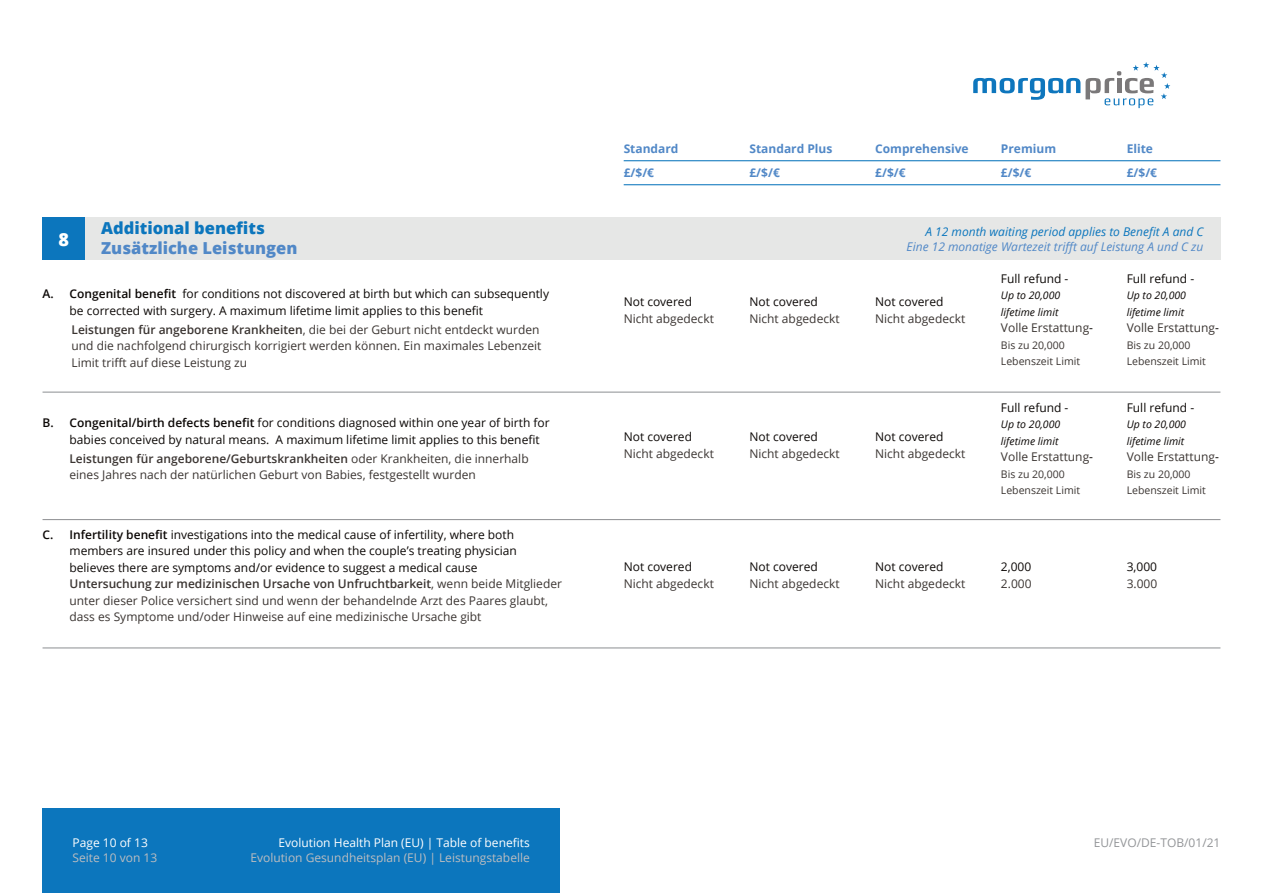
<style>
.page{position:relative;width:1263px;height:893px;background:#fff}
.page>*{position:absolute;margin:0;border:0;box-sizing:border-box;transform-origin:0 0}
.t1{font:800 18px "Open Sans";color:#fff}
.t2{font:800 16.5px/19.8px "Open Sans";color:#5188c7}
.t3{font:12px/16.5px "Open Sans";color:#0c0806}
.t4{font:12px/16.5px "Open Sans";color:#3b3532}
.t5{font:italic 12px/14.4px "Open Sans";color:#5188c7;text-align:right}
.t6{font:700 12px "Open Sans";color:#5188c7}
.t7{font:12px "Open Sans";color:#bcbdc0}
.t8{font:12px "Open Sans";color:#fff}
.t9{font:12px "Open Sans";color:#939598}
.t10{font:10.5px/16.5px "Open Sans";color:#3b3532}
.t11{font:italic 10.5px/16.5px "Open Sans";color:#0c0806}
.s1{color:#0c76bd}
.s2{font-weight:600}
.s3{font-weight:600;color:#3b3532}
.s4{color:#3b3532}
.s5{color:#0c0806}
</style>
<div class="page">
<div style="left:43px;top:808px;width:517px;height:85px;background:#0c76bd"></div>
<svg style="left:973px;top:62px;width:197px;height:46px"></svg>
<hr style="left:624px;top:184px;width:596px;height:1px;background:#0c76bd">
<hr style="left:624px;top:160px;width:596px;height:1px;background:#0c76bd">
<div style="left:43px;top:218px;width:1177px;height:42px;background:#e6e7e6"></div>
<div style="left:43px;top:218px;width:42px;height:42px;background:#0c76bd"></div>
<hr style="left:43px;top:392px;width:1177px;height:1px;background:#939598">
<hr style="left:43px;top:519px;width:1177px;height:1px;background:#939598">
<hr style="left:43px;top:647px;width:1177px;height:1px;background:#939598">
<p class="t6" style="left:624px;top:141px;width:56px">Standard</p>
<p class="t6" style="left:749px;top:141px;width:85px">Standard Plus</p>
<p class="t6" style="left:875px;top:141px;width:95px">Comprehensive</p>
<p class="t6" style="left:1001px;top:141px;width:57px">Premium</p>
<p class="t6" style="left:1127px;top:141px;width:28px">Elite</p>
<p class="t1" style="left:59px;top:225px;width:12px">8</p>
<p class="t2" style="left:101px;top:217px;width:198px"><span class="s1">Additional benefits<br></span>Zusätzliche Leistungen</p>
<p class="t3" style="left:70px;top:285px;width:481px;text-indent:-27px"><span class="s2">A. Congenital benefit</span> for conditions not discovered at birth but which can subsequently be corrected with surgery. A maximum lifetime limit applies to this benefit</p>
<p class="t4" style="left:71px;top:321px;width:471px"><span class="s2">Leistungen für angeborene Krankheiten</span>, die bei der Geburt nicht entdeckt wurden und die nachfolgend chirurgisch korrigiert werden können. Ein maximales Lebenzeit<br>Limit trifft auf diese Leistung zu</p>
<p class="t3" style="left:70px;top:414px;width:482px;text-indent:-27px"><span class="s2">B. Congenital/birth defects benefit</span> for conditions diagnosed within one year of birth for babies conceived by natural means. A maximum lifetime limit applies to this benefit</p>
<p class="t4" style="left:69px;top:450px;width:461px"><span class="s2">Leistungen für angeborene/Geburtskrankheiten</span> oder Krankheiten, die innerhalb eines Jahres nach der natürlichen Geburt von Babies, festgestellt wurden</p>
<p class="t3" style="left:70px;top:526px;width:494px;text-indent:-27px"><span class="s2">C. Infertility benefit</span> investigations into the medical cause of infertility, where both members are insured under this policy and when the couple’s treating physician believes there are symptoms and/or evidence to suggest a medical cause <span class="s3">Untersuchung zur medizinischen Ursache von Unfruchtbarkeit</span><span class="s4">, wenn beide Mitglieder unter dieser Police versichert sind und wenn der behandelnde Arzt des Paares glaubt, dass es Symptome und/oder Hinweise auf eine medizinische Ursache gibt</span></p>
<p class="t6" style="left:624px;top:165px;width:32px">£/$/€</p>
<p class="t6" style="left:749px;top:165px;width:32px">£/$/€</p>
<p class="t6" style="left:875px;top:165px;width:32px">£/$/€</p>
<p class="t6" style="left:1001px;top:165px;width:32px">£/$/€</p>
<p class="t6" style="left:1127px;top:165px;width:32px">£/$/€</p>
<p class="t5" style="left:907px;top:224px;width:298px"><span class="s1">A 12 month waiting period applies to Benefit A and C<br></span>Eine 12 monatige Wartezeit trifft auf Leistung A und C zu</p>
<p class="t3" style="left:624px;top:293px;width:70px">Not covered</p>
<p class="t4" style="left:624px;top:310px;width:92px">Nicht abgedeckt</p>
<p class="t3" style="left:749px;top:293px;width:70px">Not covered</p>
<p class="t4" style="left:749px;top:310px;width:92px">Nicht abgedeckt</p>
<p class="t3" style="left:875px;top:293px;width:70px">Not covered</p>
<p class="t4" style="left:875px;top:310px;width:92px">Nicht abgedeckt</p>
<p class="t3" style="left:1001px;top:270px;width:69px">Full refund -</p>
<p class="t11" style="left:1001px;top:287px;width:61px">Up to 20,000 lifetime limit</p>
<p class="t4" style="left:1001px;top:319px;width:94px">Volle Erstattung<span class="s5">-</span></p>
<p class="t10" style="left:1001px;top:336px;width:81px">Bis zu 20,000<br>Lebenszeit Limit</p>
<p class="t3" style="left:1127px;top:270px;width:69px">Full refund -</p>
<p class="t11" style="left:1127px;top:287px;width:61px">Up to 20,000 lifetime limit</p>
<p class="t4" style="left:1127px;top:319px;width:94px">Volle Erstattung<span class="s5">-</span></p>
<p class="t10" style="left:1127px;top:336px;width:81px">Bis zu 20,000<br>Lebenszeit Limit</p>
<p class="t3" style="left:624px;top:428px;width:70px">Not covered</p>
<p class="t4" style="left:624px;top:445px;width:92px">Nicht abgedeckt</p>
<p class="t3" style="left:749px;top:428px;width:70px">Not covered</p>
<p class="t4" style="left:749px;top:445px;width:92px">Nicht abgedeckt</p>
<p class="t3" style="left:875px;top:428px;width:70px">Not covered</p>
<p class="t4" style="left:875px;top:445px;width:92px">Nicht abgedeckt</p>
<p class="t3" style="left:1001px;top:399px;width:69px">Full refund -</p>
<p class="t11" style="left:1001px;top:416px;width:61px">Up to 20,000 lifetime limit</p>
<p class="t4" style="left:1001px;top:448px;width:94px">Volle Erstattung<span class="s5">-</span></p>
<p class="t10" style="left:1001px;top:465px;width:81px">Bis zu 20,000<br>Lebenszeit Limit</p>
<p class="t3" style="left:1127px;top:399px;width:69px">Full refund -</p>
<p class="t11" style="left:1127px;top:416px;width:61px">Up to 20,000 lifetime limit</p>
<p class="t4" style="left:1127px;top:448px;width:94px">Volle Erstattung<span class="s5">-</span></p>
<p class="t10" style="left:1127px;top:465px;width:81px">Bis zu 20,000<br>Lebenszeit Limit</p>
<p class="t3" style="left:624px;top:558px;width:70px">Not covered</p>
<p class="t3" style="left:749px;top:558px;width:70px">Not covered</p>
<p class="t3" style="left:875px;top:558px;width:70px">Not covered</p>
<p class="t3" style="left:1001px;top:558px;width:32px">2,000</p>
<p class="t3" style="left:1127px;top:558px;width:32px">3,000</p>
<p class="t4" style="left:624px;top:575px;width:92px">Nicht abgedeckt</p>
<p class="t4" style="left:749px;top:575px;width:92px">Nicht abgedeckt</p>
<p class="t4" style="left:875px;top:575px;width:92px">Nicht abgedeckt</p>
<p class="t4" style="left:1001px;top:575px;width:32px">2.000</p>
<p class="t4" style="left:1127px;top:575px;width:32px">3.000</p>
<p class="t8" style="left:73px;top:834px;width:77px">Page 10 of 13</p>
<p class="t7" style="left:73px;top:849px;width:86px">Seite 10 von 13</p>
<p class="t8" style="left:278px;top:834px;width:253px">Evolution Health Plan (EU) | Table of benefits</p>
<p class="t9" style="left:1094px;top:834px;width:128px">EU/EVO/DE-TOB/01/21</p>
<p class="t7" style="left:250px;top:849px;width:281px">Evolution Gesundheitsplan (EU) | Leistungstabelle</p>
</div>
